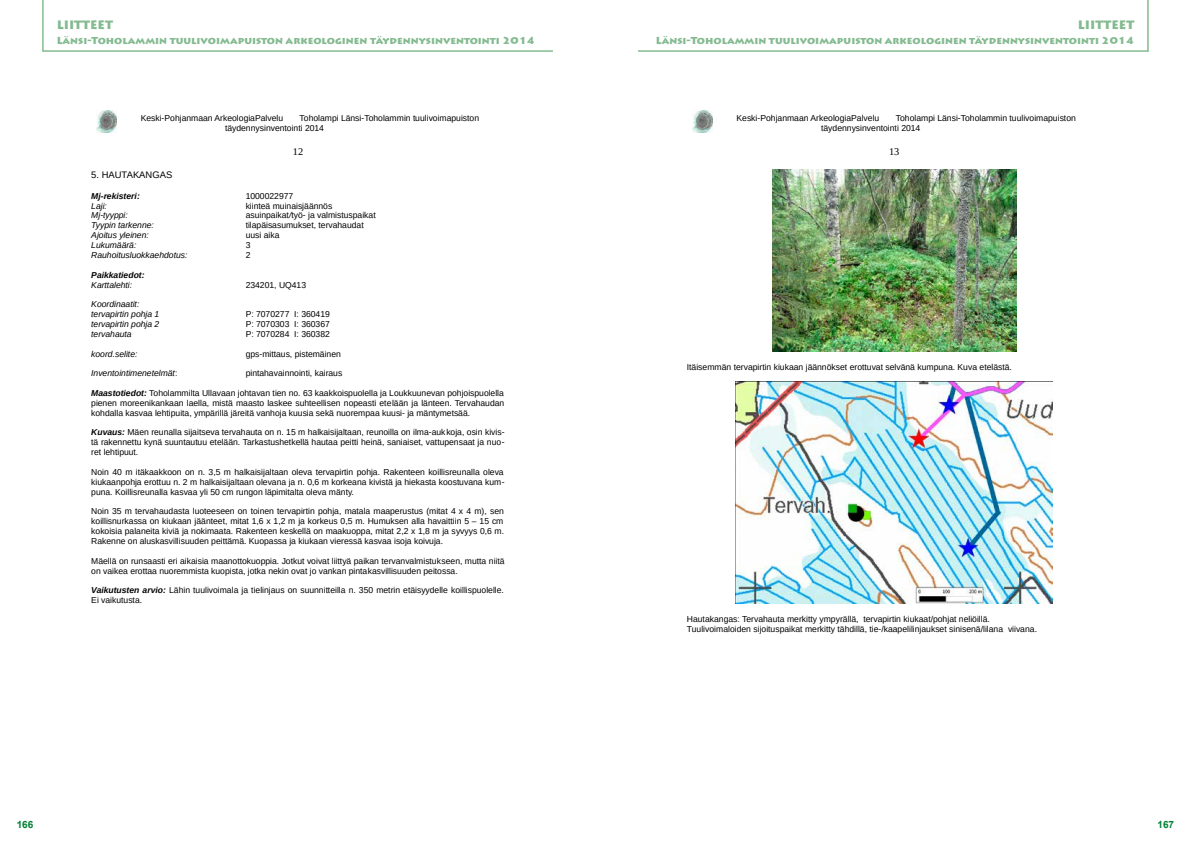
<style>
.page{position:relative;width:1191px;height:842px;background:#fff}
.page>*{position:absolute;margin:0;border:0;box-sizing:border-box;transform-origin:0 0}
.t1{font:900 12px "Lithos Pro";color:#83ba8f}
.t2{font:10.3px "Liberation Serif";color:#000}
.t3{font:900 10px "Lithos Pro";color:#83ba8f}
.t4{font:700 10px "Arial";color:#008136}
.t5{font:9.4px "Liberation Sans";letter-spacing:-.005em;color:#000}
.t6{font:8.6px/9.9px "Liberation Sans";color:#000}
.t7{font:italic 8.6px/9.9px "Liberation Sans";color:#000}
.t8{font:italic 700 8.6px "Liberation Sans";color:#000}
.s1{font-style:italic}
.s2{font-style:normal}
.s3{font-weight:700;font-style:italic}
</style>
<div class="page">
<img style="left:97px;top:110px;width:20px;height:22px">
<img style="left:692px;top:110px;width:20px;height:22px">
<img style="left:772px;top:169px;width:244px;height:183px">
<img style="left:735px;top:381px;width:317px;height:223px">
<hr style="left:43px;top:51px;width:510px;height:1px;background:#83ba8f">
<hr style="left:638px;top:51px;width:510px;height:1px;background:#83ba8f">
<hr style="left:42px;top:0;width:1px;height:52px;background:#83ba8f">
<hr style="left:1147px;top:0;width:1px;height:52px;background:#83ba8f">
<h1 class="t1" style="left:57px;top:17px;width:58px">LIITTEET</h1>
<h1 class="t1" style="left:1078px;top:17px;width:58px">LIITTEET</h1>
<p class="t3" style="left:57px;top:34px;width:480px">Länsi-Toholammin tuulivoimapuiston arkeologinen täydennysinventointi 2014</p>
<p class="t3" style="left:656px;top:34px;width:480px">Länsi-Toholammin tuulivoimapuiston arkeologinen täydennysinventointi 2014</p>
<p class="t6" style="left:141px;top:113px;width:144px">Keski-Pohjanmaan ArkeologiaPalvelu</p>
<p class="t6" style="left:225px;top:113px;width:255px;line-height:10.6px;text-indent:74px">Toholampi Länsi-Toholammin tuulivoimapuiston täydennysinventointi 2014</p>
<p class="t2" style="left:293px;top:145px;width:12px">12</p>
<p class="t5" style="left:91px;top:170px;width:83px">5. HAUTAKANGAS</p>
<p class="t8" style="left:91px;top:193px;width:50px">Mj-rekisteri:</p>
<p class="t6" style="left:246px;top:191px;width:49px">1000022977</p>
<p class="t7" style="left:91px;top:201px;width:17px">Laji:</p>
<p class="t6" style="left:246px;top:201px;width:88px">kiinteä muinaisjäännös</p>
<p class="t7" style="left:91px;top:211px;width:38px">Mj-tyyppi:</p>
<p class="t6" style="left:246px;top:211px;width:132px">asuinpaikat<span class="s1">/</span>työ- ja valmistuspaikat</p>
<p class="t7" style="left:91px;top:221px;width:64px">Tyypin tarkenne:</p>
<p class="t6" style="left:246px;top:221px;width:120px">tilapäisasumukset, tervahaudat</p>
<p class="t7" style="left:91px;top:231px;width:59px">Ajoitus yleinen:</p>
<p class="t6" style="left:246px;top:231px;width:35px">uusi aika</p>
<p class="t7" style="left:91px;top:241px;width:47px">Lukumäärä:</p>
<p class="t6" style="left:246px;top:240px;width:6px">3</p>
<p class="t7" style="left:91px;top:251px;width:98px">Rauhoitusluokkaehdotus:</p>
<p class="t6" style="left:246px;top:250px;width:6px">2</p>
<p class="t8" style="left:91px;top:271px;width:55px">Paikkatiedot:</p>
<p class="t7" style="left:91px;top:280px;width:42px">Karttalehti:</p>
<p class="t6" style="left:246px;top:280px;width:62px">234201, UQ413</p>
<p class="t7" style="left:91px;top:300px;width:70px">Koordinaatit: tervapirtin pohja 1</p>
<p class="t6" style="left:246px;top:309px;width:86px">P: 7070277 I: 360419</p>
<p class="t7" style="left:91px;top:320px;width:70px">tervapirtin pohja 2</p>
<p class="t6" style="left:246px;top:319px;width:86px">P: 7070303 I: 360367</p>
<p class="t7" style="left:91px;top:330px;width:42px">tervahauta</p>
<p class="t6" style="left:246px;top:329px;width:86px">P: 7070284 I: 360382</p>
<p class="t7" style="left:91px;top:349px;width:48px">koord.selite:</p>
<p class="t6" style="left:246px;top:349px;width:97px">gps-mittaus, pistemäinen</p>
<p class="t7" style="left:91px;top:369px;width:88px">Inventointimenetelmät<span class="s2">:</span></p>
<p class="t6" style="left:246px;top:369px;width:98px">pintahavainnointi, kairaus</p>
<p class="t6" style="left:91px;top:388px;width:414px;text-align:justify"><span class="s3">Maastotiedot:</span> Toholammilta Ullavaan johtavan tien no. 63 kaakkoispuolella ja Loukkuunevan pohjoispuolella pienen moreenikankaan laella, mistä maasto laskee suhteellisen nopeasti etelään ja länteen. Tervahaudan kohdalla kasvaa lehtipuita, ympärillä järeitä vanhoja kuusia sekä nuorempaa kuusi- ja mäntymetsää.</p>
<p class="t6" style="left:91px;top:428px;width:415px;text-align:justify"><span class="s3">Kuvaus:</span> Mäen reunalla sijaitseva tervahauta on n. 15 m halkaisijaltaan, reunoilla on ilma-aukkoja, osin kivis&shy;tä rakennettu kynä suuntautuu etelään. Tarkastushetkellä hautaa peitti heinä, saniaiset, vattupensaat ja nuo&shy;ret lehtipuut.</p>
<p class="t6" style="left:91px;top:467px;width:415px;text-align:justify">Noin 40 m itäkaakkoon on n. 3,5 m halkaisijaltaan oleva tervapirtin pohja. Rakenteen koillisreunalla oleva kiukaanpohja erottuu n. 2 m halkaisijaltaan olevana ja n. 0,6 m korkeana kivistä ja hiekasta koostuvana kum&shy;puna. Koillisreunalla kasvaa yli 50 cm rungon läpimitalta oleva mänty.</p>
<p class="t6" style="left:91px;top:507px;width:414px;text-align:justify">Noin 35 m tervahaudasta luoteeseen on toinen tervapirtin pohja, matala maaperustus (mitat 4 x 4 m), sen koillisnurkassa on kiukaan jäänteet, mitat 1,6 x 1,2 m ja korkeus 0,5 m. Humuksen alla havaittiin 5 – 15 cm kokoisia palaneita kiviä ja nokimaata. Rakenteen keskellä on maakuoppa, mitat 2,2 x 1,8 m ja syvyys 0,6 m.<br>Rakenne on aluskasvillisuuden peittämä. Kuopassa ja kiukaan vieressä kasvaa isoja koivuja.</p>
<p class="t6" style="left:91px;top:556px;width:415px">Mäellä on runsaasti eri aikaisia maanottokuoppia. Jotkut voivat liittyä paikan tervanvalmistukseen, mutta niitä on vaikea erottaa nuoremmista kuopista, jotka nekin ovat jo vankan pintakasvillisuuden peitossa.</p>
<p class="t6" style="left:91px;top:586px;width:414px"><span class="s3">Vaikutusten arvio:</span> Lähin tuulivoimala ja tielinjaus on suunnitteilla n. 350 metrin etäisyydelle koillispuolelle.<br>Ei vaikutusta.</p>
<p class="t6" style="left:736px;top:113px;width:144px">Keski-Pohjanmaan ArkeologiaPalvelu</p>
<p class="t6" style="left:821px;top:113px;width:256px;line-height:10.7px;text-indent:75px">Toholampi Länsi-Toholammin tuulivoimapuiston täydennysinventointi 2014</p>
<p class="t2" style="left:889px;top:145px;width:12px">13</p>
<p class="t6" style="left:687px;top:362px;width:327px">Itäisemmän tervapirtin kiukaan jäännökset erottuvat selvänä kumpuna. Kuva etelästä.</p>
<p class="t6" style="left:687px;top:614px;width:352px">Hautakangas: Tervahauta merkitty ympyrällä, tervapirtin kiukaat/pohjat neliöillä.<br>Tuulivoimaloiden sijoituspaikat merkitty tähdillä, tie-/kaapelilinjaukset sinisenä/lilana viivana.</p>
<p class="t4" style="left:17px;top:818px;width:18px">166</p>
<p class="t4" style="left:1157px;top:818px;width:18px">167</p>
</div>
